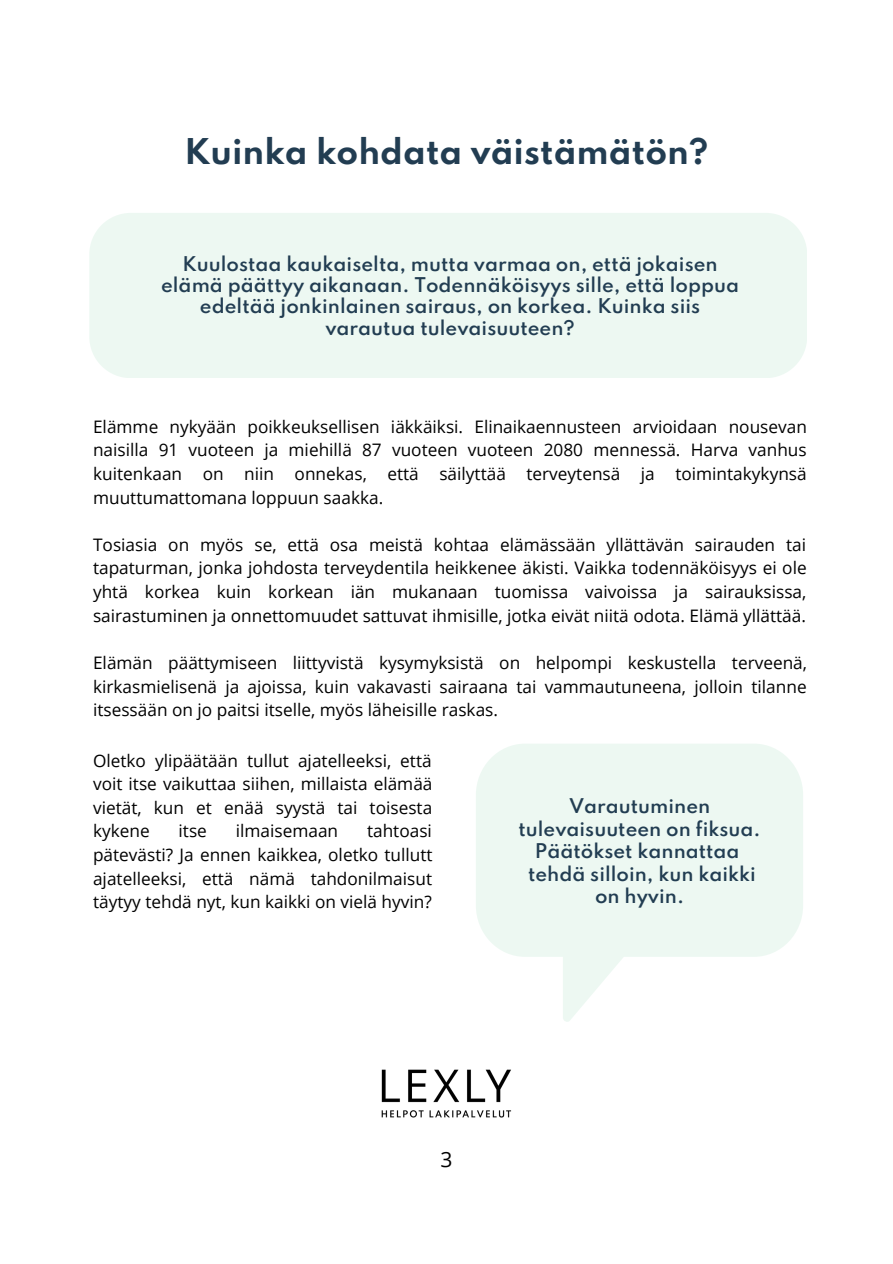
<style>
.page{position:relative;width:893px;height:1264px;background:#fff}
.page>*{position:absolute;margin:0;border:0;box-sizing:border-box;transform-origin:0 0}
.t1{font:700 31.5px "Spartan";color:#223d52}
.t2{font:21px "Open Sans";color:#000}
.t3{font:600 18px/22.5px "Spartan";color:#223d52;text-align:center}
.t4{font:17.25px/23.5px "Open Sans";color:#000;text-align:justify}
</style>
<div class="page">
<svg style="left:476px;top:744px;width:327px;height:278px;fill:#edf8f2"></svg>
<div style="left:89px;top:213px;width:717px;height:165px;background:#edf8f2"></div>
<img style="left:381px;top:1069px;width:131px;height:49px">
<p class="t1" style="left:184px;top:137px;width:525px">Kuinka kohdata väistämätön?</p>
<p class="t3" style="left:161px;top:254px;width:579px;line-height:21.3px">Kuulostaa kaukaiselta, mutta varmaa on, että jokaisen elämä päättyy aikanaan. Todennäköisyys sille, että loppua edeltää jonkinlainen sairaus, on korkea. Kuinka siis varautua tulevaisuuteen?</p>
<p class="t4" style="left:93px;top:414px;width:715px">Elämme nykyään poikkeuksellisen iäkkäiksi. Elinaikaennusteen arvioidaan nousevan naisilla 91 vuoteen ja miehillä 87 vuoteen vuoteen 2080 mennessä. Harva vanhus kuitenkaan on niin onnekas, että säilyttää terveytensä ja toimintakykynsä muuttumattomana loppuun saakka.</p>
<p class="t4" style="left:93px;top:532px;width:715px">Tosiasia on myös se, että osa meistä kohtaa elämässään yllättävän sairauden tai tapaturman, jonka johdosta terveydentila heikkenee äkisti. Vaikka todennäköisyys ei ole yhtä korkea kuin korkean iän mukanaan tuomissa vaivoissa ja sairauksissa, sairastuminen ja onnettomuudet sattuvat ihmisille, jotka eivät niitä odota. Elämä yllättää.</p>
<p class="t4" style="left:93px;top:650px;width:715px">Elämän päättymiseen liittyvistä kysymyksistä on helpompi keskustella terveenä, kirkasmielisenä ja ajoissa, kuin vakavasti sairaana tai vammautuneena, jolloin tilanne itsessään on jo paitsi itselle, myös läheisille raskas.</p>
<p class="t4" style="left:93px;top:748px;width:341px">Oletko ylipäätään tullut ajatelleeksi, että voit itse vaikuttaa siihen, millaista elämää vietät, kun et enää syystä tai toisesta kykene</p>
<p class="t4" style="left:93px;top:819px;width:341px;text-indent:274px">tahtoasi pätevästi? Ja ennen kaikkea, oletko tullutt ajatelleeksi, että nämä tahdonilmaisut täytyy tehdä nyt, kun kaikki on vielä hyvin?</p>
<p class="t4" style="left:179px;top:819px;width:30px">itse</p>
<p class="t4" style="left:236px;top:819px;width:104px">ilmaisemaan</p>
<p class="t3" style="left:518px;top:796px;width:243px">Varautuminen tulevaisuuteen on fiksua.<br>Päätökset kannattaa tehdä silloin, kun kaikki on hyvin.</p>
<p class="t2" style="left:440px;top:1144px;width:13px">3</p>
</div>
